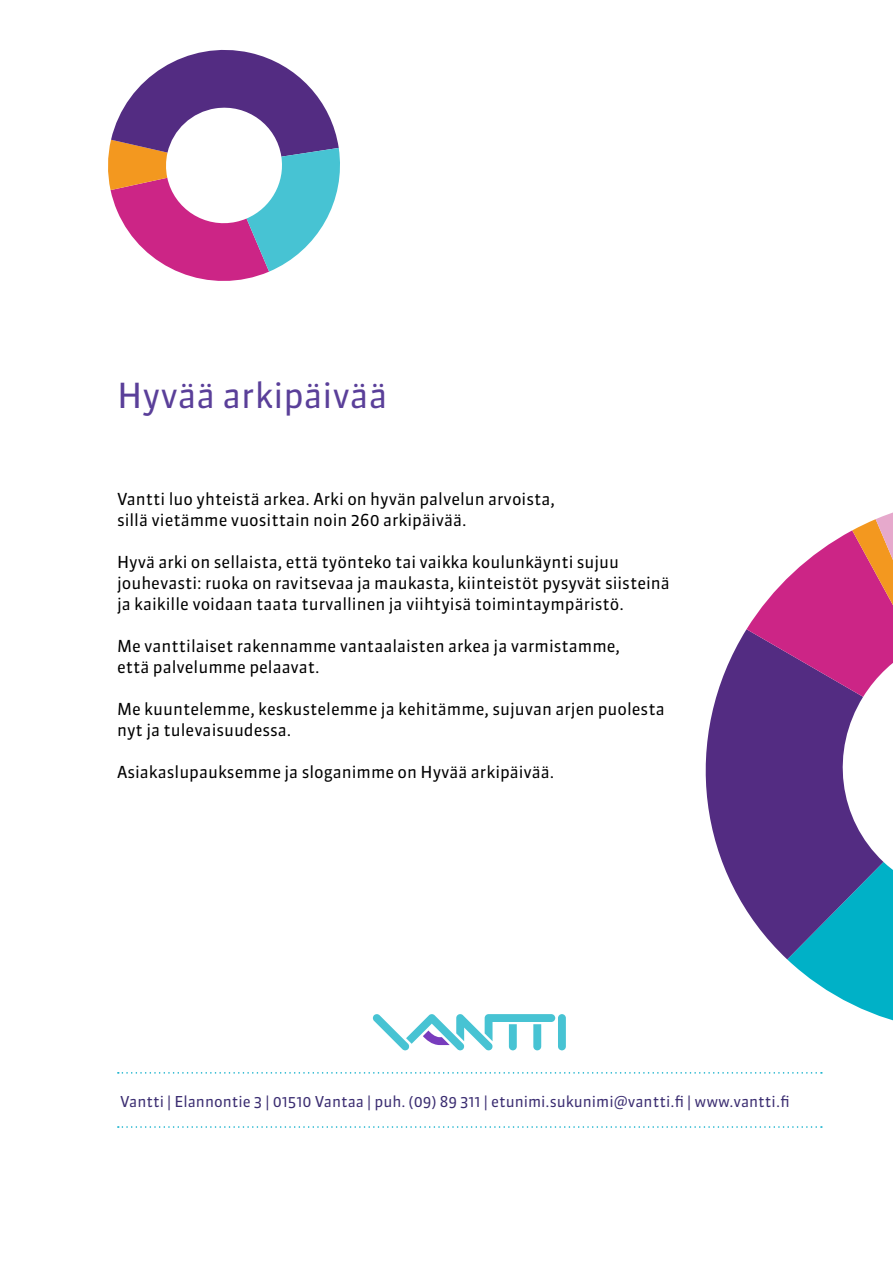
<style>
.page{position:relative;width:893px;height:1263px;background:#fff}
.page>*{position:absolute;margin:0;border:0;box-sizing:border-box;transform-origin:0 0}
.t1{font:34.5px "Sanuk OT";color:#5a3f99}
.t2{font:16.5px/21px "Sanuk OT";color:#000}
.t3{font:15px "Sanuk OT";color:#3b2d71}
</style>
<div class="page">
<svg style="left:705px;top:630px;width:41px;height:280px;fill:#532c82"></svg>
<svg style="left:746px;top:512px;width:147px;height:509px"></svg>
<svg style="left:373px;top:1014px;width:182px;height:36px"></svg>
<div style="left:558px;top:1014px;width:8px;height:36px;background:#47c3d3;border-radius:4px"></div>
<svg style="left:118px;top:1072px;width:704px;height:1px"></svg>
<svg style="left:118px;top:1126px;width:704px;height:2px"></svg>
<svg style="left:108px;top:49px;width:232px;height:232px"></svg>
<h1 class="t1" style="left:117px;top:374px;width:272px">Hyvää arkipäivää</h1>
<p class="t2" style="left:117px;top:488px;width:439px">Vantti luo yhteistä arkea. Arki on hyvän palvelun arvoista, sillä vietämme vuosittain noin 260 arkipäivää.</p>
<p class="t2" style="left:117px;top:551px;width:554px">Hyvä arki on sellaista, että työnteko tai vaikka koulunkäynti sujuu jouhevasti: ruoka on ravitsevaa ja maukasta, kiinteistöt pysyvät siisteinä ja kaikille voidaan taata turvallinen ja viihtyisä toimintaympäristö.</p>
<p class="t2" style="left:117px;top:635px;width:504px">Me vanttilaiset rakennamme vantaalaisten arkea ja varmistamme, että palvelumme pelaavat.</p>
<p class="t2" style="left:117px;top:698px;width:549px">Me kuuntelemme, keskustelemme ja kehitämme, sujuvan arjen puolesta nyt ja tulevaisuudessa.</p>
<p class="t2" style="left:117px;top:761px;width:439px">Asiakaslupauksemme ja sloganimme on Hyvää arkipäivää.</p>
<p class="t3" style="left:120px;top:1092px;width:671px">Vantti | Elannontie 3 | 01510 Vantaa | puh. (09) 89 311 | etunimi.sukunimi@vantti.fi | www.vantti.fi</p>
</div>
